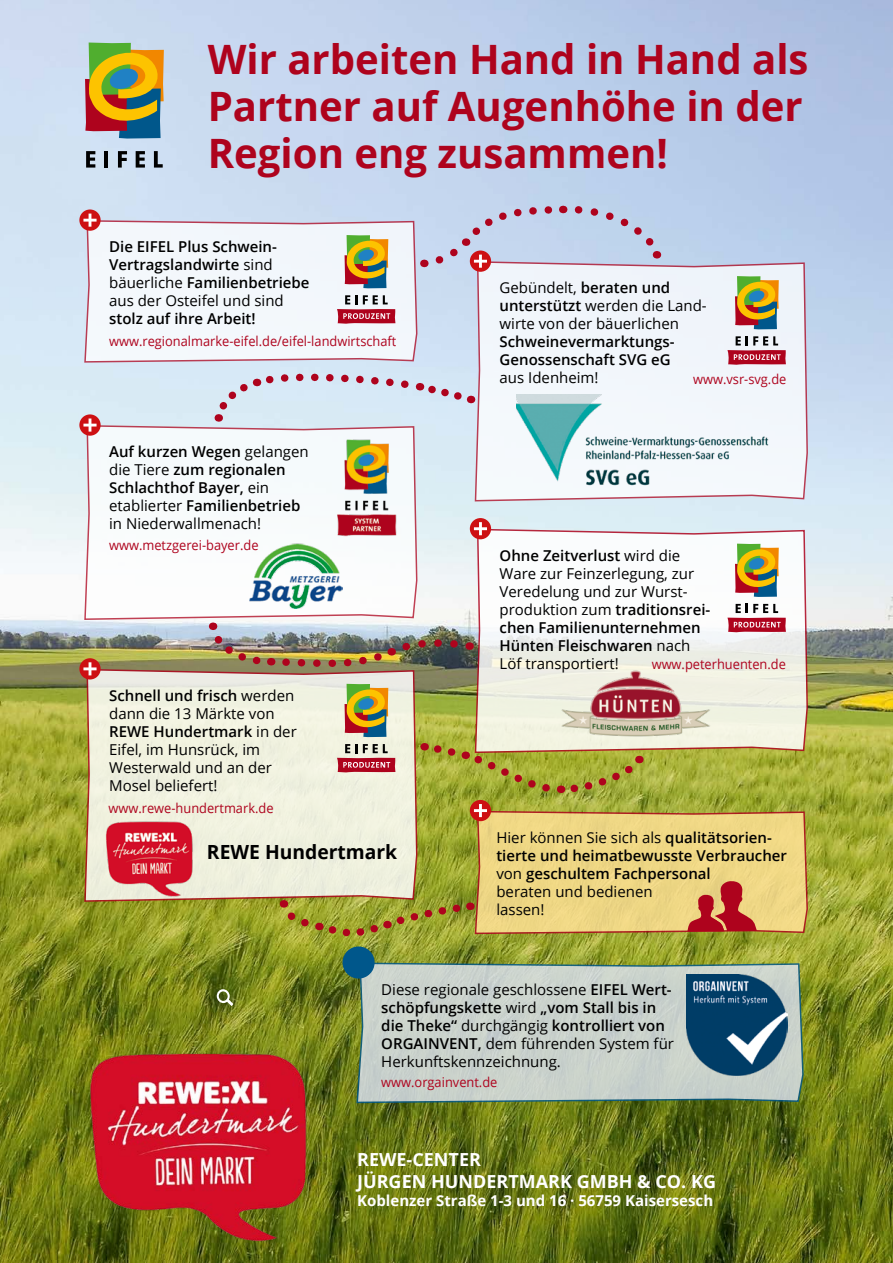
<style>
.page{position:relative;width:893px;height:1263px;background:#fff}
.page>*{position:absolute;margin:0;border:0;box-sizing:border-box;transform-origin:0 0}
.t1{font:700 40.5px/47px "Open Sans";color:#ae031d}
.t2{font:700 19.5px "Open Sans";color:#000}
.t3{font:700 18px/21.6px "Open Sans";color:#fff}
.t4{font:15px/18px "Open Sans";color:#000}
.t5{font:600 15px/18px "Open Sans";color:#000}
.t6{font:700 15px "Open Sans";color:#fff}
.t7{font:13.5px "Open Sans";color:#ae031d;scale:.95 1}
.s1{font-weight:400}
.s2{font-weight:600}
</style>
<div class="page">
<img style="left:0;top:0;width:893px;height:1263px">
<svg style="left:86px;top:151px;width:9px;height:17px"></svg>
<hr style="left:104px;top:151px;width:4px;height:17px;background:#000">
<svg style="left:118px;top:151px;width:9px;height:17px"></svg>
<svg style="left:136px;top:151px;width:9px;height:17px"></svg>
<svg style="left:154px;top:151px;width:9px;height:17px"></svg>
<svg style="left:85px;top:41px;width:90px;height:98px;background:#a4995f"></svg>
<svg style="left:570px;top:202px;width:94px;height:56px;background:#bdc7e0"></svg>
<svg style="left:210px;top:373px;width:262px;height:49px;background:#d3d9e7"></svg>
<img style="left:208px;top:622px;width:64px;height:46px">
<img style="left:278px;top:638px;width:192px;height:31px">
<svg style="left:422px;top:739px;width:218px;height:58px;background:#a3a034"></svg>
<svg style="left:83px;top:219px;width:335px;height:144px"></svg>
<svg style="left:345px;top:234px;width:50px;height:54px"></svg>
<svg style="left:337px;top:295px;width:58px;height:29px"></svg>
<svg style="left:79px;top:209px;width:22px;height:22px"></svg>
<svg style="left:83px;top:214px;width:14px;height:13px"></svg>
<svg style="left:474px;top:260px;width:335px;height:242px"></svg>
<svg style="left:735px;top:275px;width:50px;height:54px;background:#ad9e60"></svg>
<svg style="left:727px;top:336px;width:59px;height:29px"></svg>
<svg style="left:470px;top:250px;width:21px;height:22px"></svg>
<svg style="left:424px;top:202px;width:140px;height:67px;background:#c5c6dd"></svg>
<img style="left:516px;top:395px;width:252px;height:94px">
<svg style="left:83px;top:424px;width:335px;height:197px"></svg>
<svg style="left:79px;top:414px;width:22px;height:22px"></svg>
<svg style="left:83px;top:418px;width:14px;height:14px"></svg>
<img style="left:249px;top:530px;width:93px;height:78px">
<img style="left:322px;top:436px;width:90px;height:109px">
<svg style="left:474px;top:528px;width:335px;height:226px"></svg>
<svg style="left:735px;top:543px;width:50px;height:54px"></svg>
<svg style="left:727px;top:604px;width:59px;height:29px"></svg>
<div style="left:470px;top:518px;width:21px;height:21px;background:#cd1013;border-radius:50%"></div>
<svg style="left:474px;top:522px;width:13px;height:13px"></svg>
<img style="left:555px;top:670px;width:161px;height:68px">
<svg style="left:83px;top:668px;width:335px;height:234px;background:#e9e7d3"></svg>
<svg style="left:345px;top:683px;width:50px;height:54px;background:#ad9e5b"></svg>
<svg style="left:337px;top:744px;width:58px;height:29px;background:#c07a7d"></svg>
<svg style="left:79px;top:658px;width:22px;height:21px"></svg>
<svg style="left:83px;top:662px;width:14px;height:13px"></svg>
<div style="left:470px;top:800px;width:21px;height:21px;background:#cd1013;border-radius:50%"></div>
<svg style="left:281px;top:804px;width:528px;height:131px;background:#d7c47b"></svg>
<svg style="left:356px;top:962px;width:448px;height:142px;background:#bfc9c0"></svg>
<div style="left:343px;top:946px;width:32px;height:32px;background:#00578b;border-radius:50%"></div>
<img style="left:686px;top:975px;width:101px;height:100px">
<svg style="left:217px;top:989px;width:16px;height:17px"></svg>
<img style="left:105px;top:821px;width:89px;height:76px">
<img style="left:85px;top:1052px;width:224px;height:190px">
<h1 class="t1" style="left:208px;top:34px;width:602px">Wir arbeiten Hand in Hand als<br>Partner auf Augenhöhe in der<br>Region eng zusammen!</h1>
<p class="t5" style="left:109px;top:237px;width:202px">Die EIFEL Plus Schwein-<br>Vertragslandwirte <span class="s1">sind bäuerliche</span> Familienbetriebe <span class="s1">aus der Osteifel und sind</span></p>
<p class="t5" style="left:109px;top:309px;width:148px">stolz auf ihre Arbeit!</p>
<p class="t7" style="left:109px;top:332px;width:304px">www.regionalmarke-eifel.de/eifel-landwirtschaft</p>
<p class="t5" style="left:109px;top:442px;width:201px">Auf kurzen Wegen <span class="s1">gelangen die Tiere</span> zum regionalen<br>Schlachthof Bayer, <span class="s1">ein etablierter</span> Familienbetrieb <span class="s1">in Niederwallmenach!</span></p>
<p class="t7" style="left:109px;top:536px;width:159px">www.metzgerei-bayer.de</p>
<p class="t4" style="left:109px;top:686px;width:189px"><span class="s2">Schnell und frisch</span> werden dann die 13 Märkte von<br><span class="s2">REWE Hundertmark</span> in der<br>Eifel, im Hunsrück, im<br>Westerwald und an der<br>Mosel beliefert!</p>
<p class="t7" style="left:109px;top:799px;width:175px">www.rewe-hundertmark.de</p>
<h2 class="t2" style="left:207px;top:838px;width:192px">REWE Hundertmark</h2>
<p class="t4" style="left:500px;top:278px;width:209px">Gebündelt, <span class="s2">beraten und unterstützt</span> werden die Land&shy;wirte von der bäuerlichen</p>
<p class="t5" style="left:500px;top:332px;width:177px">Schweinevermarktungs-<br>Genossenschaft SVG eG</p>
<p class="t4" style="left:500px;top:368px;width:100px">aus Idenheim!</p>
<p class="t7" style="left:693px;top:370px;width:100px">www.vsr-svg.de</p>
<p class="t4" style="left:500px;top:546px;width:212px"><span class="s2">Ohne Zeitverlust</span> wird die<br>Ware zur Feinzerlegung, zur<br>Veredelung und zur Wurst&shy;produktion zum <span class="s2">traditionsrei&shy;chen Familienunternehmen<br>Hünten Fleischwaren</span> nach<br>Löf transportiert!</p>
<p class="t7" style="left:652px;top:655px;width:143px">www.peterhuenten.de</p>
<p class="t5" style="left:496px;top:828px;width:292px"><span class="s1">Hier können Sie sich als</span> qualitätsorien&shy;tierte und heimatbewusste Verbraucher <span class="s1">von</span> geschultem Fachpersonal<br><span class="s1">beraten und bedienen<br>lassen!</span></p>
<p class="t4" style="left:381px;top:980px;width:294px">Diese regionale geschlossene <span class="s2">EIFEL Wert&shy;schöpfungskette</span> wird <span class="s2">„vom Stall bis in die Theke“</span> durchgängig <span class="s2">kontrolliert von ORGAINVENT,</span> dem führenden System für Herkunftskennzeichnung.</p>
<p class="t7" style="left:381px;top:1073px;width:124px">www.orgainvent.de</p>
<p class="t3" style="left:357px;top:1148px;width:360px">REWE-CENTER<br>JÜRGEN HUNDERTMARK GMBH &amp; CO. KG</p>
<p class="t6" style="left:357px;top:1190px;width:357px">Koblenzer Straße 1-3 und 16 · 56759 Kaisersesch</p>
</div>
